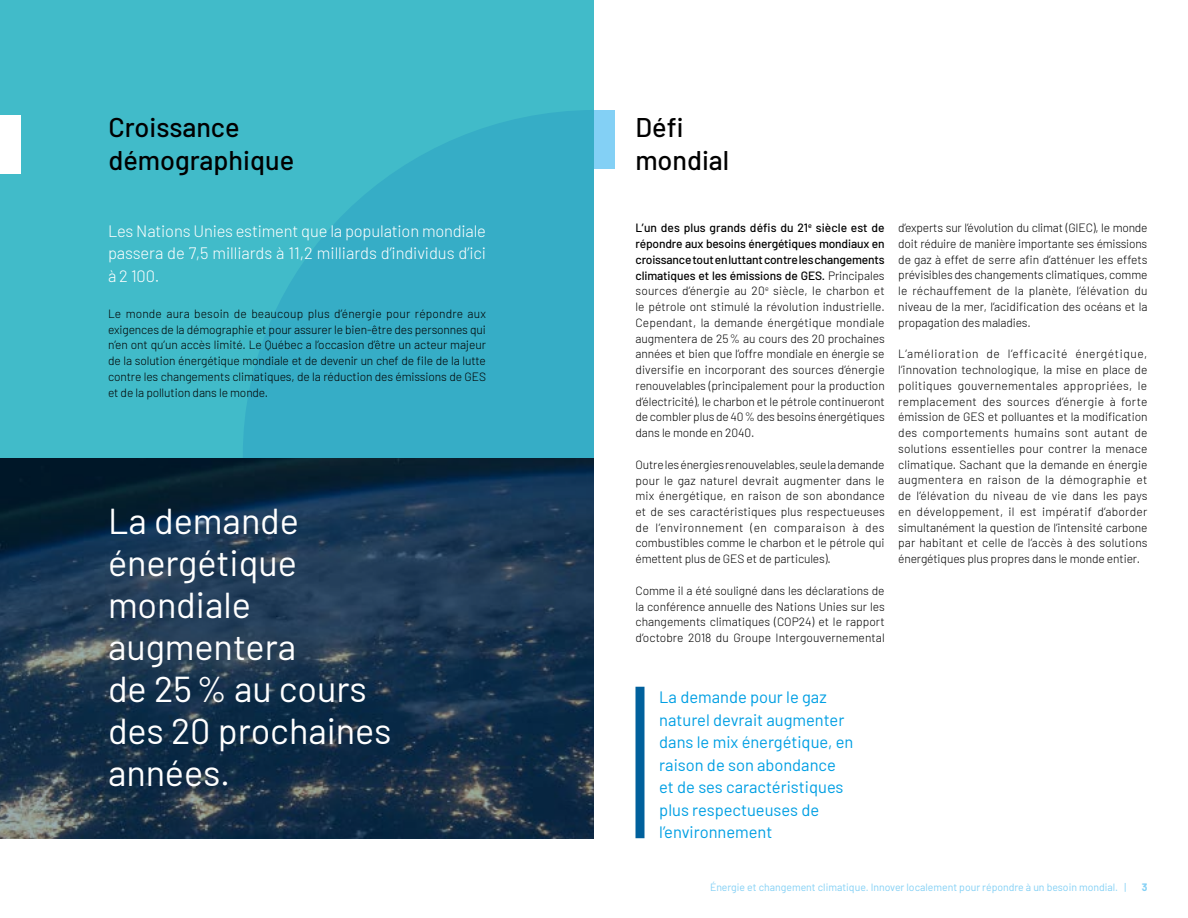
<style>
.page{position:relative;width:1188px;height:918px;background:#fff}
.page>*{position:absolute;margin:0;border:0;box-sizing:border-box;transform-origin:0 0}
.t1{font:36px/42px "Barlow";color:#fff}
.t2{font:500 27px/33px "Barlow";color:#000}
.t3{font:16.5px/22.5px "Barlow";color:#009fe3}
.t4{font:300 16.5px/22.5px "Barlow";letter-spacing:-.005em;color:#fff;text-align:justify}
.t5{font:300 12px/15.8px "Barlow";letter-spacing:-.01em;color:#000;text-align:justify}
.t6{font:10.5px "Barlow";color:#83d0f5}
.t7{font:700 10.5px "Barlow";color:#83d0f5}
.s1{font-weight:500}
</style>
<div class="page">
<img style="left:0;top:458px;width:594px;height:380px">
<div style="left:594px;top:110px;width:21px;height:59px;background:#83d0f5"></div>
<div style="left:0;top:0;width:594px;height:458px;background:linear-gradient(to right,#43bdca,#37afc6)"></div>
<div style="left:0;top:116px;width:21px;height:58px;background:#fff"></div>
<div style="left:636px;top:687px;width:9px;height:151px;background:#00609c"></div>
<h2 class="t2" style="left:108px;top:109px;width:187px">Croissance démographique</h2>
<h3 class="t4" style="left:108px;top:218px;width:380px">Les Nations Unies estiment que la population mondiale passera de 7,5 milliards à 11,2 milliards d’individus d’ici à 2 100.</h3>
<p class="t5" style="left:108px;top:305px;width:380px">Le monde aura besoin de beaucoup plus d’énergie pour répondre aux exigences de la démographie et pour assurer le bien-être des personnes qui n’en ont qu’un accès limité. Le Québec a l’occasion d’être un acteur majeur de la solution énergétique mondiale et de devenir un chef de file de la lutte contre les changements climatiques, de la réduction des émissions de GES et de la pollution dans le monde.</p>
<h1 class="t1" style="left:108px;top:497px;width:285px">La demande énergétique mondiale augmentera<br>de 25% au cours des 20 prochaines années.</h1>
<h2 class="t2" style="left:636px;top:109px;width:95px">Défi mondial</h2>
<p class="t5" style="left:636px;top:219px;width:251px"><span class="s1">L’un des plus grands défis du 21</span><sup>e</sup> <span class="s1">siècle est de répondre aux besoins énergétiques mondiaux en croissance tout en luttant contre les changements climatiques et les émissions de GES.</span> Principales sources d’énergie au 20<sup>e</sup> siècle, le charbon et le pétrole ont stimulé la révolution industrielle.<br>Cependant, la demande énergétique mondiale augmentera de 25% au cours des 20 prochaines années et bien que l’offre mondiale en énergie se diversifie en incorporant des sources d’énergie renouvelables (principalement pour la production d’électricité), le charbon et le pétrole continueront de combler plus de 40% des besoins énergétiques dans le monde en 2040.</p>
<p class="t5" style="left:636px;top:456px;width:251px">Outre les énergies renouvelables, seule la demande pour le gaz naturel devrait augmenter dans le mix énergétique, en raison de son abondance et de ses caractéristiques plus respectueuses de l’environnement (en comparaison à des combustibles comme le charbon et le pétrole qui émettent plus de GES et de particules).</p>
<p class="t5" style="left:636px;top:582px;width:251px">Comme il a été souligné dans les déclarations de la conférence annuelle des Nations Unies sur les changements climatiques (COP24) et le rapport d’octobre 2018 du Groupe Intergouvernemental</p>
<p class="t5" style="left:898px;top:219px;width:251px">d’experts sur l’évolution du climat (GIEC), le monde doit réduire de manière importante ses émissions de gaz à effet de serre afin d’atténuer les effets prévisibles des changements climatiques, comme le réchauffement de la planète, l’élévation du niveau de la mer, l’acidification des océans et la propagation des maladies.</p>
<p class="t5" style="left:898px;top:345px;width:251px">L’amélioration de l’efficacité énergétique, l’innovation technologique, la mise en place de politiques gouvernementales appropriées, le remplacement des sources d’énergie à forte émission de GES et polluantes et la modification des comportements humains sont autant de solutions essentielles pour contrer la menace climatique. Sachant que la demande en énergie augmentera en raison de la démographie et de l’élévation du niveau de vie dans les pays en développement, il est impératif d’aborder simultanément la question de l’intensité carbone par habitant et celle de l’accès à des solutions énergétiques plus propres dans le monde entier.</p>
<h3 class="t3" style="left:659px;top:685px;width:196px">La demande pour le gaz naturel devrait augmenter dans le mix énergétique, en raison de son abondance et de ses caractéristiques plus respectueuses de l’environnement</h3>
<p class="t6" style="left:710px;top:880px;width:418px">Énergie et changement climatique. Innover localement pour répondre à un besoin mondial. |</p>
<p class="t7" style="left:1142px;top:879px;width:7px">3</p>
</div>
